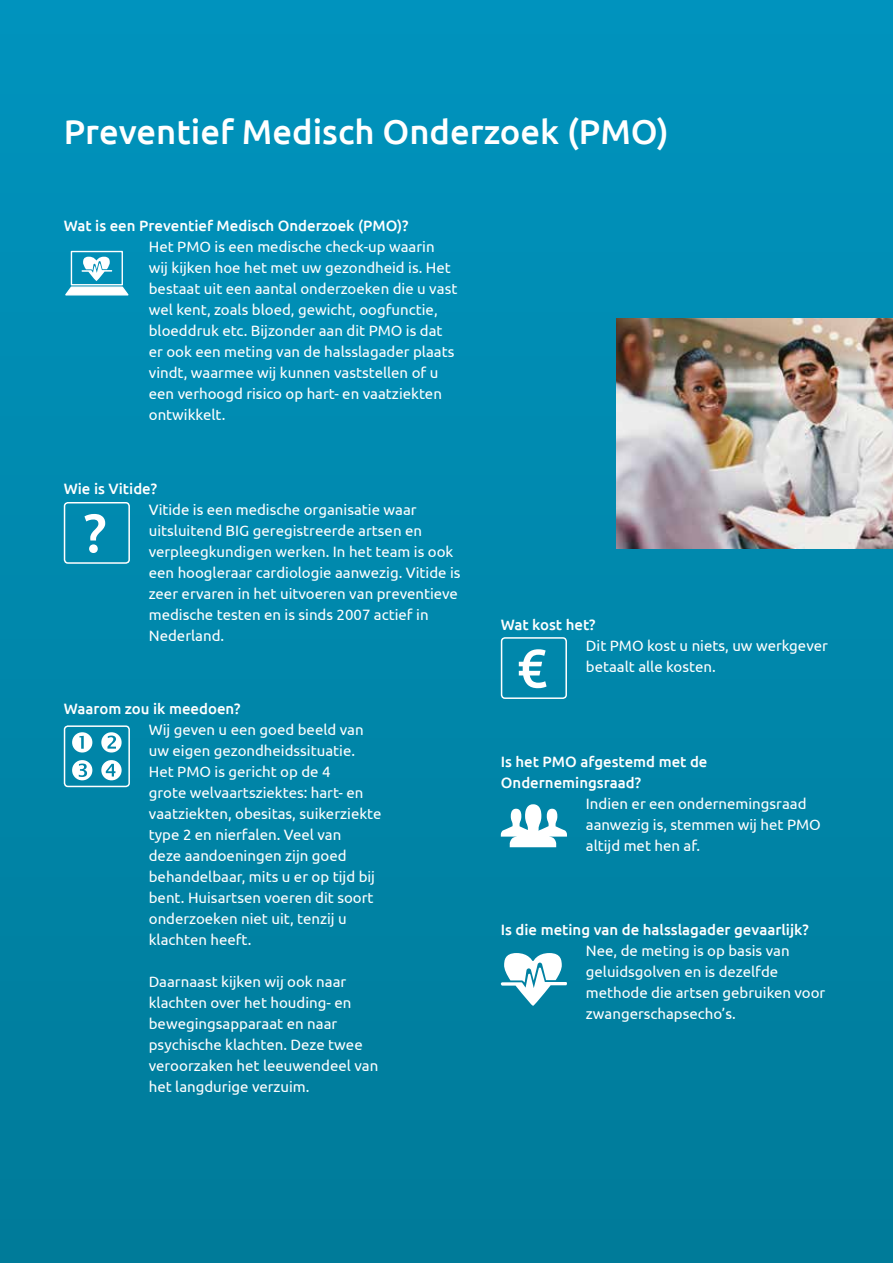
<style>
.page{position:relative;width:893px;height:1263px;background:#fff}
.page>*{position:absolute;margin:0;border:0;box-sizing:border-box;transform-origin:0 0}
.t1{font:500 54.15px "Ubuntu";color:#fff}
.t2{font:500 34.5px "Ubuntu";color:#fff}
.t3{font:15px/21px "Ubuntu";color:#fff}
.t4{font:500 15px/21px "Ubuntu";color:#fff}
</style>
<div class="page">
<div style="left:0;top:0;width:893px;height:1263px;background:linear-gradient(to bottom,#0093be,#007b99)"></div>
<div style="left:71px;top:251px;width:52px;height:34px;border:1px solid #fff"></div>
<svg style="left:64px;top:257px;width:66px;height:40px"></svg>
<svg style="left:501px;top:804px;width:66px;height:43px"></svg>
<svg style="left:501px;top:953px;width:66px;height:53px"></svg>
<div style="left:501px;top:637px;width:66px;height:62px;border:2px solid #fff;border-radius:4px"></div>
<svg style="left:72px;top:732px;width:20px;height:20px"></svg>
<svg style="left:101px;top:732px;width:21px;height:20px"></svg>
<svg style="left:72px;top:760px;width:20px;height:20px"></svg>
<svg style="left:101px;top:760px;width:21px;height:20px"></svg>
<div style="left:64px;top:725px;width:66px;height:62px;border:2px solid #fff;border-radius:4px"></div>
<div style="left:64px;top:502px;width:66px;height:62px;border:2px solid #fff;border-radius:4px"></div>
<img style="left:616px;top:319px;width:277px;height:230px">
<h2 class="t2" style="left:64px;top:110px;width:606px">Preventief Medisch Onderzoek (PMO)</h2>
<p class="t4" style="left:64px;top:215px;width:346px">Wat is een Preventief Medisch Onderzoek (PMO)?</p>
<p class="t3" style="left:149px;top:236px;width:310px">Het PMO is een medische check-up waarin wij kijken hoe het met uw gezondheid is. Het bestaat uit een aantal onderzoeken die u vast wel kent, zoals bloed, gewicht, oogfunctie, bloeddruk etc. Bijzonder aan dit PMO is dat er ook een meting van de halsslagader plaats vindt, waarmee wij kunnen vaststellen of u een verhoogd risico op hart- en vaatziekten ontwikkelt.</p>
<p class="t4" style="left:64px;top:477px;width:95px">Wie is Vitide?</p>
<p class="t3" style="left:149px;top:498px;width:313px">Vitide is een medische organisatie waar uitsluitend BIG geregistreerde artsen en verpleegkundigen werken. In het team is ook een hoogleraar cardiologie aanwezig. Vitide is zeer ervaren in het uitvoeren van preventieve medische testen en is sinds 2007 actief in Nederland.</p>
<h1 class="t1" style="left:84px;top:499px;width:24px">?</h1>
<p class="t4" style="left:64px;top:698px;width:178px">Waarom zou ik meedoen?</p>
<p class="t3" style="left:149px;top:719px;width:234px">Wij geven u een goed beeld van uw eigen gezondheidssituatie.<br>Het PMO is gericht op de 4<br>grote welvaartsziektes: hart- en vaatziekten, obesitas, suikerziekte type 2 en nierfalen. Veel van<br>deze aandoeningen zijn goed behandelbaar, mits u er op tijd bij bent. Huisartsen voeren dit soort onderzoeken niet uit, tenzij u klachten heeft.</p>
<p class="t3" style="left:149px;top:971px;width:231px">Daarnaast kijken wij ook naar klachten over het houding- en bewegingsapparaat en naar psychische klachten. Deze twee veroorzaken het leeuwendeel van het langdurige verzuim.</p>
<p class="t4" style="left:501px;top:614px;width:96px">Wat kost het?</p>
<p class="t3" style="left:586px;top:635px;width:243px">Dit PMO kost u niets, uw werkgever betaalt alle kosten.</p>
<h1 class="t1" style="left:517px;top:634px;width:32px">€</h1>
<p class="t4" style="left:501px;top:750px;width:208px">Is het PMO afgestemd met de<br>Ondernemingsraad?</p>
<p class="t3" style="left:586px;top:792px;width:236px">Indien er een ondernemingsraad aanwezig is, stemmen wij het PMO altijd met hen af.</p>
<p class="t4" style="left:501px;top:918px;width:309px">Is die meting van de halsslagader gevaarlijk?</p>
<p class="t3" style="left:586px;top:939px;width:241px">Nee, de meting is op basis van geluidsgolven en is dezelfde methode die artsen gebruiken voor zwangerschapsecho’s.</p>
</div>
